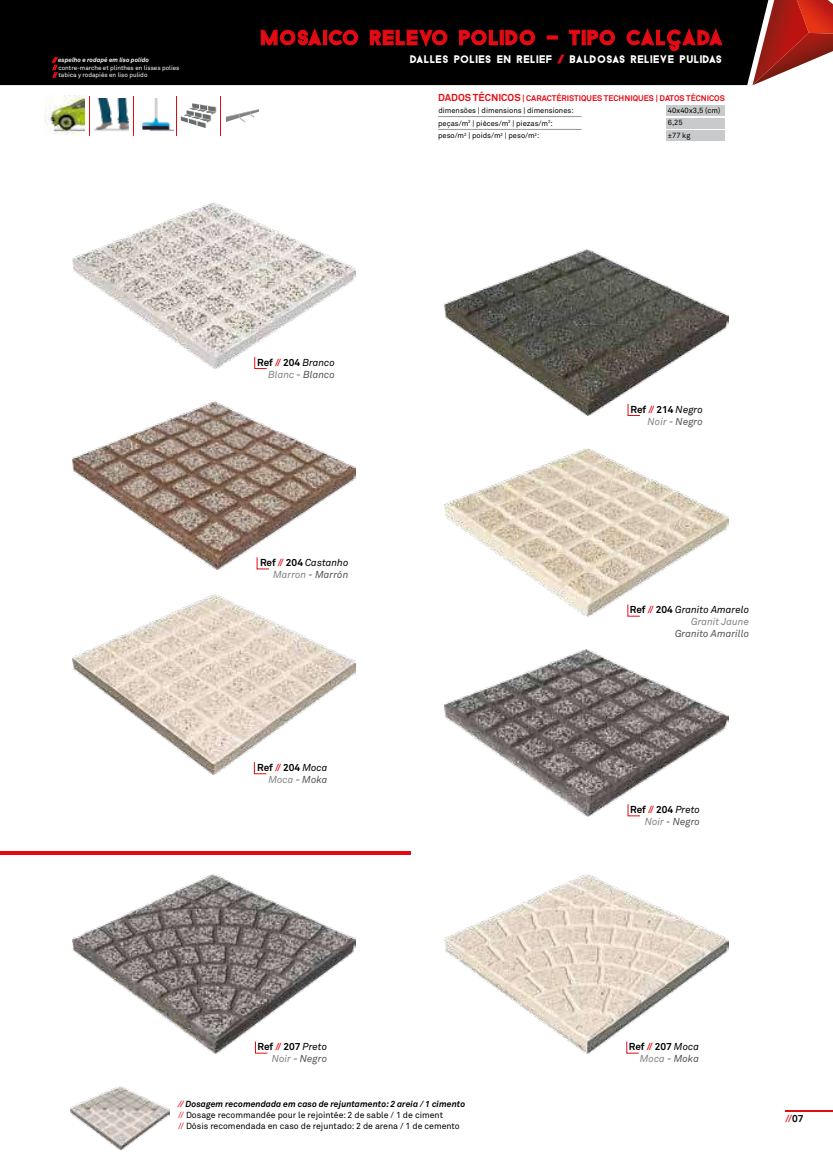
<style>
.page{position:relative;width:833px;height:1170px;background:#fff}
.page>*{position:absolute;margin:0;border:0;box-sizing:border-box;transform-origin:0 0}
.t1{font:800 21.25px "Baron Neue";color:#e50b14}
.t2{font:800 11.25px "Baron Neue";color:#fff}
.t3{font:700 10px/12px "Akkurat Pro";color:#000;text-align:right}
.t4{font:italic 10px/12px "Akkurat Pro";color:#000;text-align:right}
.t5{font:italic 10px/12px "Akkurat Pro";color:#535454;text-align:right}
.t6{font:700 10px "Akkurat Pro";color:#e50b14}
.t7{font:8.75px/11.2px "Akkurat Pro";color:#000}
.t8{font:700 8.12px "Akkurat Pro";color:#e50b14}
.t9{font:7.5px/12.6px "Akkurat Pro";color:#000}
.t10{font:6.25px/7.5px "Akkurat Pro";color:#fff}
.s1{font-weight:700;font-style:italic;color:#e50b14}
.s2{font-weight:700;font-style:italic}
.s3{color:#e50b14}
.s4{font-size:10px}
.s5{font-weight:700;font-style:normal;color:#000}
.s6{font-weight:700;font-style:normal;color:#e50b14}
.s7{color:#000}
.s8{color:#818383}
.s9{font-weight:700;font-style:normal}
.s10{color:#535454}
.s11{font-weight:400;font-style:italic}
.s12{font-weight:400;font-style:italic;color:#818383}
.s13{font-weight:400;font-style:italic;color:#535454}
</style>
<div class="page">
<div style="left:0;top:0;width:752px;height:85px;background:#000"></div>
<svg style="left:752px;top:0;width:81px;height:85px"></svg>
<svg style="left:261px;top:28px;width:61px;height:18px"></svg>
<div style="left:323px;top:30px;width:4px;height:15px;border:1px solid #e50b14"></div>
<svg style="left:328px;top:30px;width:30px;height:15px"></svg>
<svg style="left:370px;top:29px;width:77px;height:18px"></svg>
<svg style="left:459px;top:30px;width:39px;height:15px"></svg>
<svg style="left:505px;top:30px;width:30px;height:15px"></svg>
<svg style="left:547px;top:36px;width:10px;height:3px"></svg>
<svg style="left:569px;top:30px;width:11px;height:15px"></svg>
<svg style="left:587px;top:30px;width:28px;height:15px"></svg>
<svg style="left:626px;top:28px;width:96px;height:23px;background:#2c0103"></svg>
<svg style="left:557px;top:54px;width:7px;height:10px"></svg>
<hr style="left:438px;top:116px;width:143px;height:1px;background:#969798">
<hr style="left:438px;top:129px;width:143px;height:1px;background:#969798">
<div style="left:666px;top:105px;width:59px;height:11px;background:#c9cacb"></div>
<div style="left:666px;top:117px;width:59px;height:11px;background:#c9cacb"></div>
<div style="left:666px;top:130px;width:59px;height:11px;background:#c9cacb"></div>
<img style="left:444px;top:448px;width:284px;height:168px">
<img style="left:444px;top:649px;width:284px;height:167px">
<img style="left:444px;top:874px;width:284px;height:179px">
<img style="left:444px;top:249px;width:284px;height:167px">
<img style="left:72px;top:594px;width:284px;height:180px">
<img style="left:72px;top:874px;width:284px;height:179px">
<img style="left:72px;top:202px;width:284px;height:167px">
<img style="left:72px;top:401px;width:284px;height:168px">
<hr style="left:1px;top:851px;width:410px;height:3px;background:#e50b14">
<svg style="left:254px;top:356px;width:13px;height:13px"></svg>
<svg style="left:256px;top:556px;width:14px;height:13px"></svg>
<svg style="left:254px;top:761px;width:13px;height:13px"></svg>
<svg style="left:627px;top:403px;width:13px;height:13px"></svg>
<svg style="left:627px;top:604px;width:13px;height:12px"></svg>
<svg style="left:627px;top:803px;width:13px;height:13px"></svg>
<svg style="left:255px;top:1040px;width:13px;height:13px"></svg>
<svg style="left:626px;top:1040px;width:13px;height:13px"></svg>
<hr style="left:785px;top:1110px;width:48px;height:2px;background:#e50b14">
<svg style="left:51px;top:57px;width:7px;height:21px"></svg>
<svg style="left:181px;top:103px;width:36px;height:25px"></svg>
<svg style="left:225px;top:109px;width:34px;height:13px"></svg>
<hr style="left:221px;top:96px;width:1px;height:40px;background:#e50b14">
<hr style="left:89px;top:96px;width:1px;height:40px;background:#e50b14">
<hr style="left:134px;top:96px;width:1px;height:40px;background:#e50b14">
<hr style="left:176px;top:96px;width:1px;height:40px;background:#e50b14">
<img style="left:44px;top:96px;width:40px;height:39px">
<img style="left:94px;top:98px;width:34px;height:33px">
<img style="left:141px;top:98px;width:33px;height:33px">
<img style="left:71px;top:1086px;width:98px;height:62px">
<p class="t10" style="left:53px;top:56px;width:128px"><span class="s1">//</span> <span class="s2">espelho e rodapé em liso polido<br></span><span class="s3">//</span> contre-marche et plinthes en lisses polies <span class="s3">//</span> tabica y rodapiés en liso pulido</p>
<h1 class="t1" style="left:261px;top:25px;width:465px">MOSAICO RELEVO POLIDO - TIPO CALÇADA</h1>
<p class="t2" style="left:410px;top:53px;width:314px">DALLES POLIES EN RELIEF <span class="s3">/</span> BALDOSAS RELIEVE PULIDAS</p>
<p class="t8" style="left:438px;top:93px;width:288px"><span class="s4">DADOS TÉCNICOS</span> | CARACTÉRISTIQUES TECHNIQUES | DATOS TÉCNICOS</p>
<p class="t9" style="left:438px;top:104px;width:137px">dimensões | dimensions | dimensiones:</p>
<p class="t9" style="left:438px;top:129px;width:103px">peso/m<sup>2</sup> | poids/m<sup>2</sup> | peso/m<sup>2</sup>:</p>
<p class="t9" style="left:668px;top:104px;width:54px">40x40x3,5 (cm)<br>6,25<br>±77 kg</p>
<p class="t9" style="left:438px;top:117px;width:116px">peças/m<sup>2</sup> | pièces/m<sup>2</sup> | piezas/m<sup>2</sup>:</p>
<p class="t5" style="left:257px;top:356px;width:79px"><span class="s5">Ref</span> <span class="s6">//</span> <span class="s5">204</span> <span class="s7">Branco<br></span><span class="s8">Blanc</span> - Blanco</p>
<p class="t4" style="left:260px;top:556px;width:90px"><span class="s9">Ref</span> <span class="s6">//</span> <span class="s9">204</span> Castanho<br><span class="s8">Marron</span> <span class="s10">- Marrón</span></p>
<p class="t3" style="left:257px;top:761px;width:72px">Ref <span class="s3">//</span> 204 <span class="s11">Moca<br></span><span class="s12">Moca</span> <span class="s13">- Moka</span></p>
<p class="t3" style="left:630px;top:403px;width:74px">Ref <span class="s3">//</span> 214 <span class="s11">Negro<br></span><span class="s12">Noir</span> <span class="s13">- Negro</span></p>
<p class="t4" style="left:630px;top:604px;width:121px"><span class="s9">Ref</span> <span class="s6">//</span> <span class="s9">204</span> Granito Amarelo<br><span class="s8">Granit Jaune</span></p>
<p class="t5" style="left:675px;top:628px;width:76px">Granito Amarillo</p>
<p class="t3" style="left:630px;top:803px;width:71px">Ref <span class="s3">//</span> 204 <span class="s11">Preto<br></span><span class="s12">Noir</span> <span class="s13">- Negro</span></p>
<p class="t3" style="left:257px;top:1040px;width:71px">Ref <span class="s3">//</span> 207 <span class="s11">Preto<br></span><span class="s12">Noir</span> <span class="s13">- Negro</span></p>
<p class="t3" style="left:629px;top:1040px;width:72px">Ref <span class="s3">//</span> 207 <span class="s11">Moca<br></span><span class="s12">Moca</span> <span class="s13">- Moka</span></p>
<p class="t7" style="left:178px;top:1098px;width:289px"><span class="s1">//</span> <span class="s2">Dosagem recomendada em caso de rejuntamento: 2 areia / 1 cimento </span><span class="s3">//</span> Dosage recommandée pour le rejointée: 2 de sable / 1 de ciment<br><span class="s3">//</span> Dósis recomendada en caso de rejuntado: 2 de arena / 1 de cemento</p>
<p class="t6" style="left:785px;top:1112px;width:20px">//<span class="s7">07</span></p>
</div>
